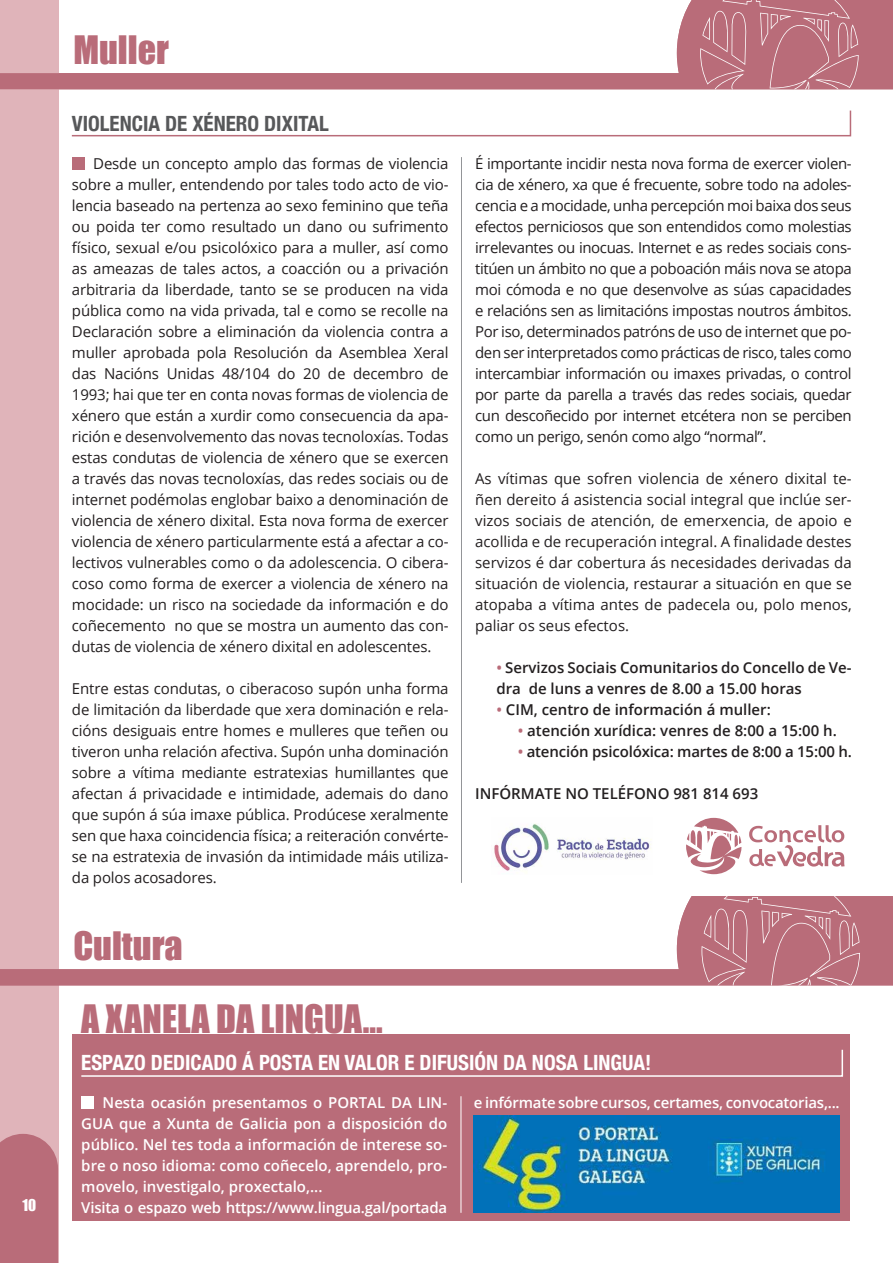
<style>
.page{position:relative;width:893px;height:1263px;background:#fff}
.page>*{position:absolute;margin:0;border:0;box-sizing:border-box;transform-origin:0 0}
.Encabezado_1{font:36px "Impact";color:#b96c79}
.Titulares_Noticias{font:700 condensed 21px "Helvetica Neue";color:#fff}
.Titulares_Noticias-2{font:700 condensed 21px "Helvetica Neue";color:#57585a}
.Texto{font:15px/21px "Open Sans";letter-spacing:-.01em;color:#231f20;text-align:justify}
.Texto-2{font:600 15px/21px "Open Sans";letter-spacing:-.015em;color:#fff;text-align:justify}
.Texto-3{font:600 15px/21px "Open Sans";color:#231f20}
.Numeración{font:15px "Impact";color:#fff}
.s1{color:#b96c79}
</style>
<div class="page">
<div style="left:0;top:0;width:59px;height:1263px;background:#e0b4ba"></div>
<div style="left:0;top:1134px;width:58px;height:129px;background:#b96c79"></div>
<svg style="left:0;top:0;width:893px;height:89px"></svg>
<svg style="left:700px;top:0;width:159px;height:89px"></svg>
<svg style="left:686px;top:818px;width:55px;height:56px"></svg>
<svg style="left:749px;top:825px;width:96px;height:41px"></svg>
<img style="left:494px;top:823px;width:157px;height:48px">
<svg style="left:71px;top:110px;width:781px;height:27px"></svg>
<div style="left:72px;top:157px;width:12px;height:13px;background:#b96c79"></div>
<hr style="left:461px;top:157px;width:1px;height:726px;background:#939598">
<svg style="left:0;top:896px;width:893px;height:89px"></svg>
<svg style="left:701px;top:896px;width:159px;height:89px"></svg>
<div style="left:72px;top:1033px;width:778px;height:187px;background:#b96c79"></div>
<hr style="left:461px;top:1096px;width:1px;height:117px;background:#fff">
<div style="left:81px;top:1096px;width:13px;height:13px;background:#fff"></div>
<svg style="left:81px;top:1049px;width:762px;height:28px"></svg>
<img style="left:474px;top:1115px;width:366px;height:98px">
<p class="Numeración" style="left:23px;top:1193px;width:15px">10</p>
<p class="Encabezado_1" style="left:73px;top:22px;width:97px">Muller</p>
<p class="Titulares_Noticias-2" style="left:72px;top:106px;width:258px">VIOLENCIA DE XÉNERO DIXITAL</p>
<p class="Texto" style="left:72px;top:152px;width:378px;text-indent:21px">Desde un concepto amplo das formas de violencia sobre a muller, entendendo por tales todo acto de vio&shy;lencia baseado na pertenza ao sexo feminino que teña ou poida ter como resultado un dano ou sufrimento físico, sexual e/ou psicolóxico para a muller, así como as ameazas de tales actos, a coacción ou a privación arbitraria da liberdade, tanto se se producen na vida pública como na vida privada, tal e como se recolle na Declaración sobre a eliminación da violencia contra a muller aprobada pola Resolución da Asemblea Xeral das Nacións Unidas 48/104 do 20 de decembro de 1993; hai que ter en conta novas formas de violencia de xénero que están a xurdir como consecuencia da apa&shy;rición e desenvolvemento das novas tecnoloxías. Todas estas condutas de violencia de xénero que se exercen a través das novas tecnoloxías, das redes sociais ou de internet podémolas englobar baixo a denominación de violencia de xénero dixital. Esta nova forma de exercer violencia de xénero particularmente está a afectar a co&shy;lectivos vulnerables como o da adolescencia. O cibera&shy;coso como forma de exercer a violencia de xénero na mocidade: un risco na sociedade da información e do coñecemento no que se mostra un aumento das con&shy;dutas de violencia de xénero dixital en adolescentes.</p>
<p class="Texto" style="left:72px;top:677px;width:378px">Entre estas condutas, o ciberacoso supón unha forma de limitación da liberdade que xera dominación e rela&shy;cións desiguais entre homes e mulleres que teñen ou tiveron unha relación afectiva. Supón unha dominación sobre a vítima mediante estratexias humillantes que afectan á privacidade e intimidade, ademais do dano que supón á súa imaxe pública. Prodúcese xeralmente sen que haxa coincidencia física; a reiteración convérte&shy;se na estratexia de invasión da intimidade máis utiliza&shy;da polos acosadores.</p>
<p class="Encabezado_1" style="left:73px;top:918px;width:111px">Cultura</p>
<p class="Texto" style="left:475px;top:152px;width:378px">É importante incidir nesta nova forma de exercer violen&shy;cia de xénero, xa que é frecuente, sobre todo na adoles&shy;cencia e a mocidade, unha percepción moi baixa dos seus efectos perniciosos que son entendidos como molestias irrelevantes ou inocuas. Internet e as redes sociais cons&shy;titúen un ámbito no que a poboación máis nova se atopa moi cómoda e no que desenvolve as súas capacidades e relacións sen as limitacións impostas noutros ámbitos.<br>Por iso, determinados patróns de uso de internet que po&shy;den ser interpretados como prácticas de risco, tales como intercambiar información ou imaxes privadas, o control por parte da parella a través das redes sociais, quedar cun descoñecido por internet etcétera non se perciben como un perigo, senón como algo “normal”.</p>
<p class="Texto" style="left:475px;top:467px;width:378px">As vítimas que sofren violencia de xénero dixital te&shy;ñen dereito á asistencia social integral que inclúe ser&shy;vizos sociais de atención, de emerxencia, de apoio e acollida e de recuperación integral. A finalidade destes servizos é dar cobertura ás necesidades derivadas da situación de violencia, restaurar a situación en que se atopaba a vítima antes de padecela ou, polo menos, paliar os seus efectos.</p>
<p class="Texto-3" style="left:496px;top:656px;width:357px"><span class="s1">•</span> Servizos Sociais Comunitarios do Concello de Ve&shy;dra de luns a venres de 8.00 a 15.00 horas</p>
<p class="Texto-3" style="left:496px;top:698px;width:276px"><span class="s1">•</span> CIM, centro de información á muller:</p>
<p class="Texto-3" style="left:518px;top:719px;width:321px"><span class="s1">•</span> atención xurídica: venres de 8:00 a 15:00 h.</p>
<p class="Texto-3" style="left:518px;top:740px;width:336px"><span class="s1">•</span> atención psicolóxica: martes de 8:00 a 15:00 h.</p>
<p class="Texto-3" style="left:475px;top:782px;width:285px">INFÓRMATE NO TELÉFONO 981 814 693</p>
<p class="Encabezado_1" style="left:81px;top:991px;width:303px">A XANELA DA LINGUA...</p>
<p class="Titulares_Noticias" style="left:81px;top:1045px;width:572px">ESPAZO DEDICADO Á POSTA EN VALOR E DIFUSIÓN DA NOSA LINGUA!</p>
<p class="Texto-2" style="left:81px;top:1091px;width:367px;text-indent:21px">Nesta ocasión presentamos o PORTAL DA LIN-GUA que a Xunta de Galicia pon a disposición do público. Nel tes toda a información de interese so&shy;bre o noso idioma: como coñecelo, aprendelo, pro&shy;movelo, investigalo, proxectalo,...</p>
<p class="Texto-2" style="left:81px;top:1196px;width:367px">Visita o espazo web https://www.lingua.gal/portada</p>
<p class="Texto-2" style="left:474px;top:1091px;width:367px">e infórmate sobre cursos, certames, convocatorias,...</p>
</div>
